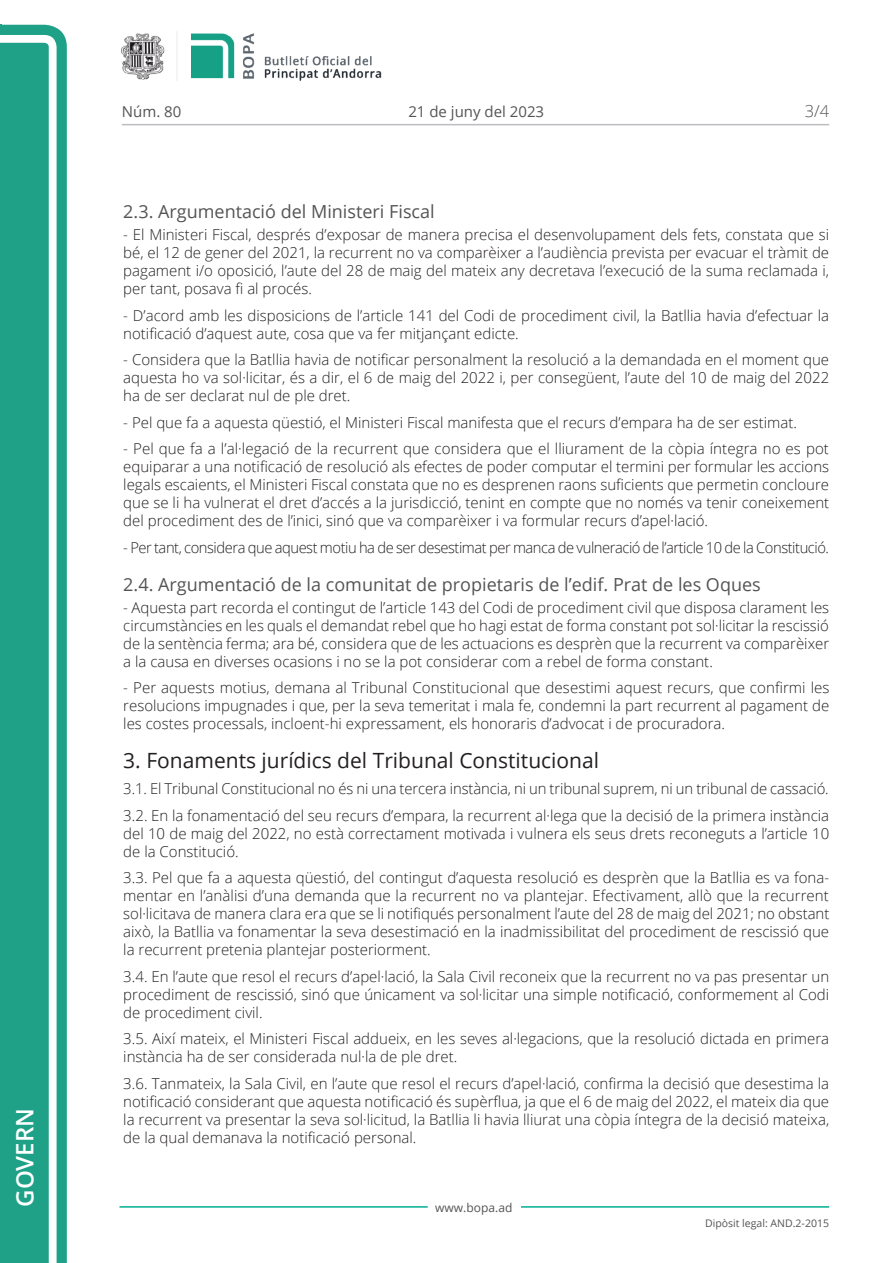
<style>
.page{position:relative;width:893px;height:1263px;background:#fff}
.page>*{position:absolute;margin:0;border:0;box-sizing:border-box;transform-origin:0 0}
.t1{font:600 24px "Open Sans";color:#fff}
.Titol_4_-_TC{font:21px "Open Sans";color:#231f20}
.Titol_6{font:18px "Open Sans";color:#545454}
.t2{font:300 16.5px "Open Sans";color:#545454}
.Body_text{font:300 15px/18px "Open Sans";color:#231f20;text-align:justify}
.Body_text-2{font:300 15px "Open Sans";letter-spacing:-.03em;color:#231f20}
.t3{font:15px "Open Sans";color:#545454}
.t4{font:12px "Open Sans";color:#545454}
.t5{font:10.5px "Open Sans";color:#545454}
</style>
<div class="page">
<svg style="left:0;top:25px;width:67px;height:1238px;fill:#1ea187"></svg>
<div style="left:0;top:43px;width:49px;height:1220px;background:#1ea187"></div>
<img style="left:122px;top:32px;width:260px;height:49px">
<hr style="left:119px;top:1206px;width:309px;height:2px;background:#00ae91">
<hr style="left:521px;top:1206px;width:308px;height:2px;background:#00ae91">
<hr style="left:122px;top:124px;width:707px;height:1px;background:#bcbdc0">
<h1 class="t1" style="left:8px;top:1207px;width:100px;rotate:-90deg">Govern</h1>
<p class="t3" style="left:122px;top:102px;width:61px">Núm. 80</p>
<p class="t3" style="left:408px;top:102px;width:137px">21 de juny del 2023</p>
<p class="t2" style="left:805px;top:100px;width:26px">3/4</p>
<p class="Titol_6" style="left:123px;top:199px;width:313px">2.3. Argumentació del Ministeri Fiscal</p>
<p class="Body_text" style="left:123px;top:225px;width:707px">- El Ministeri Fiscal, després d’exposar de manera precisa el desenvolupament dels fets, constata que si bé, el 12 de gener del 2021, la recurrent no va comparèixer a l’audiència prevista per evacuar el tràmit de pagament i/o oposició, l’aute del 28 de maig del mateix any decretava l’execució de la suma reclamada i, per tant, posava fi al procés.</p>
<p class="Body_text" style="left:123px;top:306px;width:707px">- D’acord amb les disposicions de l’article 141 del Codi de procediment civil, la Batllia havia d’efectuar la notificació d’aquest aute, cosa que va fer mitjançant edicte.</p>
<p class="Body_text" style="left:123px;top:350px;width:707px">- Considera que la Batllia havia de notificar personalment la resolució a la demandada en el moment que aquesta ho va sol·licitar, és a dir, el 6 de maig del 2022 i, per consegüent, l’aute del 10 de maig del 2022 ha de ser declarat nul de ple dret.</p>
<p class="Body_text" style="left:123px;top:413px;width:675px">- Pel que fa a aquesta qüestió, el Ministeri Fiscal manifesta que el recurs d’empara ha de ser estimat.</p>
<p class="Body_text" style="left:123px;top:439px;width:707px">- Pel que fa a l’al·legació de la recurrent que considera que el lliurament de la còpia íntegra no es pot equiparar a una notificació de resolució als efectes de poder computar el termini per formular les accions legals escaients, el Ministeri Fiscal constata que no es desprenen raons suficients que permetin concloure que se li ha vulnerat el dret d’accés a la jurisdicció, tenint en compte que no només va tenir coneixement del procediment des de l’inici, sinó que va comparèixer i va formular recurs d’apel·lació.</p>
<p class="Body_text-2" style="left:123px;top:537px;width:707px">- Per tant, considera que aquest motiu ha de ser desestimat per manca de vulneració de l’article 10 de la Constitució.</p>
<p class="Titol_6" style="left:123px;top:572px;width:639px">2.4. Argumentació de la comunitat de propietaris de l’edif. Prat de les Oques</p>
<p class="Body_text" style="left:123px;top:598px;width:707px">- Aquesta part recorda el contingut de l’article 143 del Codi de procediment civil que disposa clarament les circumstàncies en les quals el demandat rebel que ho hagi estat de forma constant pot sol·licitar la rescissió de la sentència ferma; ara bé, considera que de les actuacions es desprèn que la recurrent va comparèixer a la causa en diverses ocasions i no se la pot considerar com a rebel de forma constant.</p>
<p class="Body_text" style="left:123px;top:679px;width:708px">- Per aquests motius, demana al Tribunal Constitucional que desestimi aquest recurs, que confirmi les resolucions impugnades i que, per la seva temeritat i mala fe, condemni la part recurrent al pagament de les costes processals, incloent-hi expressament, els honoraris d’advocat i de procuradora.</p>
<p class="Titol_4_-_TC" style="left:123px;top:745px;width:477px">3. Fonaments jurídics del Tribunal Constitucional</p>
<p class="Body_text" style="left:123px;top:779px;width:707px">3.1. El Tribunal Constitucional no és ni una tercera instància, ni un tribunal suprem, ni un tribunal de cassació.</p>
<p class="Body_text" style="left:123px;top:806px;width:707px">3.2. En la fonamentació del seu recurs d’empara, la recurrent al·lega que la decisió de la primera instància del 10 de maig del 2022, no està correctament motivada i vulnera els seus drets reconeguts a l’article 10 de la Constitució.</p>
<p class="Body_text" style="left:123px;top:868px;width:708px">3.3. Pel que fa a aquesta qüestió, del contingut d’aquesta resolució es desprèn que la Batllia es va fona&shy;mentar en l’anàlisi d’una demanda que la recurrent no va plantejar. Efectivament, allò que la recurrent sol·licitava de manera clara era que se li notifiqués personalment l’aute del 28 de maig del 2021; no obstant això, la Batllia va fonamentar la seva desestimació en la inadmissibilitat del procediment de rescissió que la recurrent pretenia plantejar posteriorment.</p>
<p class="Body_text" style="left:123px;top:967px;width:707px">3.4. En l’aute que resol el recurs d’apel·lació, la Sala Civil reconeix que la recurrent no va pas presentar un procediment de rescissió, sinó que únicament va sol·licitar una simple notificació, conformement al Codi de procediment civil.</p>
<p class="Body_text" style="left:123px;top:1029px;width:707px">3.5. Així mateix, el Ministeri Fiscal addueix, en les seves al·legacions, que la resolució dictada en primera instància ha de ser considerada nul·la de ple dret.</p>
<p class="Body_text" style="left:123px;top:1074px;width:707px">3.6. Tanmateix, la Sala Civil, en l’aute que resol el recurs d’apel·lació, confirma la decisió que desestima la notificació considerant que aquesta notificació és supèrflua, ja que el 6 de maig del 2022, el mateix dia que la recurrent va presentar la seva sol·licitud, la Batllia li havia lliurat una còpia íntegra de la decisió mateixa, de la qual demanava la notificació personal.</p>
<p class="t4" style="left:435px;top:1199px;width:79px">www.bopa.ad</p>
<p class="t5" style="left:705px;top:1216px;width:125px">Dipòsit legal: AND.2-2015</p>
</div>
